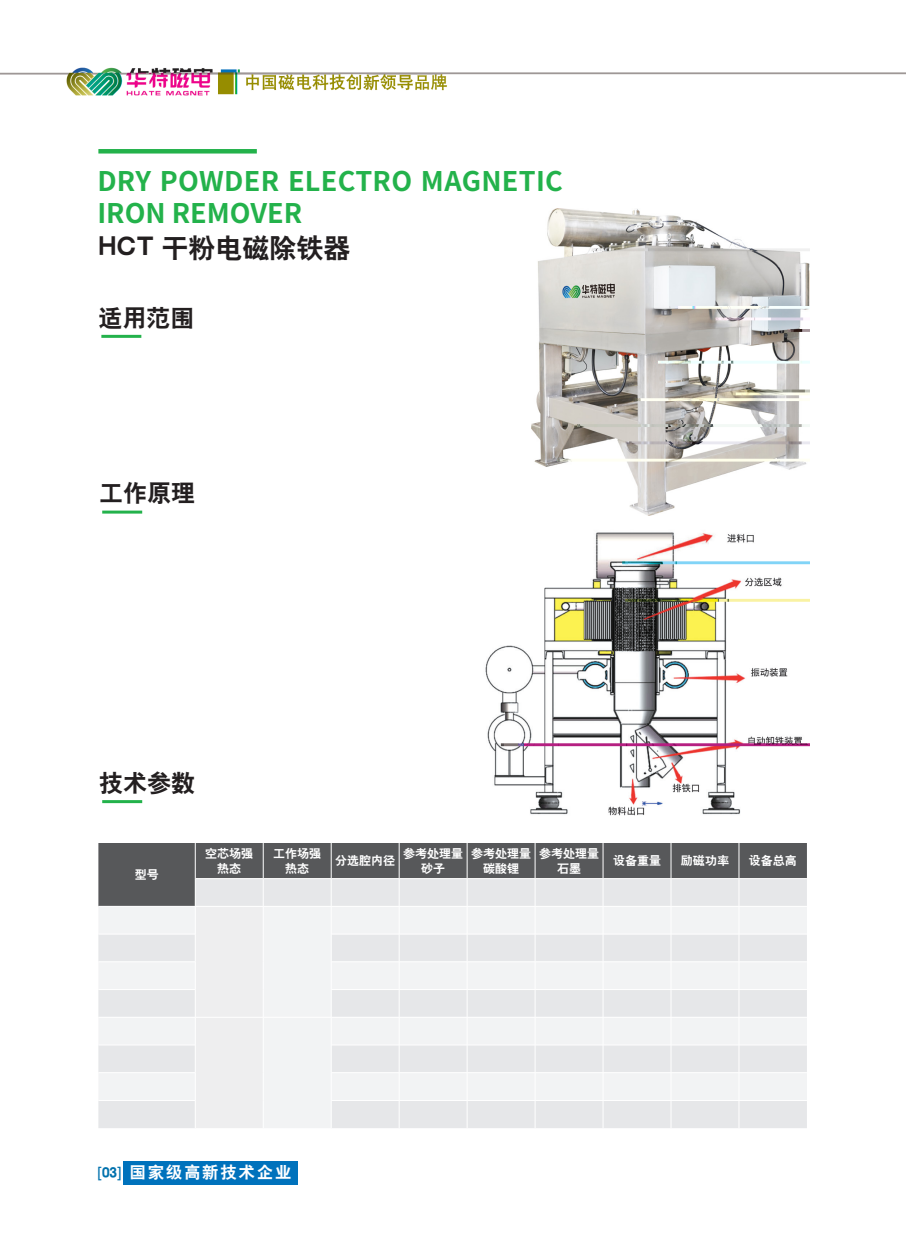
<style>
.page{position:relative;width:906px;height:1238px;background:#fff}
.page>*{position:absolute;margin:0;border:0;box-sizing:border-box;transform-origin:0 0}
.t1{font:700 27px/32.4px "Source Han Sans CN";letter-spacing:.01em;color:#23b24b}
.t2{font:27px "H Yb 2 gj";color:#231f20}
.t3{font:24px "H Yb 2 gj";color:#231f20}
.t4{font:16.5px "H Yb 2 gj";letter-spacing:.1em;color:#fff}
.t5{font:15px "H Yb 2 gj";color:#0071ad}
.t6{font:12px/14.4px "H Yb 2 gj";color:#fff;text-align:center}
</style>
<div class="page">
<img style="left:0;top:67px;width:906px;height:1118px">
<div style="left:123px;top:1161px;width:175px;height:23px;background:#0072bc"></div>
<hr style="left:98px;top:149px;width:159px;height:4px;background:#23b24b">
<hr style="left:101px;top:335px;width:40px;height:3px;background:#23b24b">
<hr style="left:102px;top:510px;width:40px;height:3px;background:#23b24b">
<hr style="left:102px;top:800px;width:40px;height:3px;background:#23b24b">
<svg style="left:98px;top:843px;width:709px;height:285px"></svg>
<hr style="left:195px;top:878px;width:68px;height:1px;background:#fff">
<hr style="left:263px;top:878px;width:68px;height:1px;background:#fff">
<hr style="left:331px;top:878px;width:68px;height:1px;background:#fff">
<hr style="left:399px;top:878px;width:68px;height:1px;background:#fff">
<hr style="left:467px;top:878px;width:68px;height:1px;background:#fff">
<hr style="left:535px;top:878px;width:68px;height:1px;background:#fff">
<hr style="left:603px;top:878px;width:68px;height:1px;background:#fff">
<hr style="left:671px;top:878px;width:68px;height:1px;background:#fff">
<hr style="left:739px;top:878px;width:68px;height:1px;background:#fff">
<hr style="left:98px;top:906px;width:97px;height:1px;background:#fff">
<hr style="left:195px;top:906px;width:68px;height:1px;background:#fff">
<hr style="left:263px;top:906px;width:68px;height:1px;background:#fff">
<hr style="left:331px;top:906px;width:68px;height:1px;background:#fff">
<hr style="left:399px;top:906px;width:68px;height:1px;background:#fff">
<hr style="left:467px;top:906px;width:68px;height:1px;background:#fff">
<hr style="left:535px;top:906px;width:68px;height:1px;background:#fff">
<hr style="left:603px;top:906px;width:68px;height:1px;background:#fff">
<hr style="left:671px;top:906px;width:68px;height:1px;background:#fff">
<hr style="left:739px;top:906px;width:68px;height:1px;background:#fff">
<hr style="left:98px;top:933px;width:97px;height:1px;background:#fff">
<hr style="left:331px;top:933px;width:68px;height:1px;background:#fff">
<hr style="left:399px;top:933px;width:68px;height:1px;background:#fff">
<hr style="left:467px;top:933px;width:68px;height:1px;background:#fff">
<hr style="left:535px;top:933px;width:68px;height:1px;background:#fff">
<hr style="left:603px;top:933px;width:68px;height:1px;background:#fff">
<hr style="left:671px;top:933px;width:68px;height:1px;background:#fff">
<hr style="left:739px;top:933px;width:68px;height:1px;background:#fff">
<hr style="left:98px;top:961px;width:97px;height:1px;background:#fff">
<hr style="left:331px;top:961px;width:68px;height:1px;background:#fff">
<hr style="left:399px;top:961px;width:68px;height:1px;background:#fff">
<hr style="left:467px;top:961px;width:68px;height:1px;background:#fff">
<hr style="left:535px;top:961px;width:68px;height:1px;background:#fff">
<hr style="left:603px;top:961px;width:68px;height:1px;background:#fff">
<hr style="left:671px;top:961px;width:68px;height:1px;background:#fff">
<hr style="left:739px;top:961px;width:68px;height:1px;background:#fff">
<hr style="left:98px;top:989px;width:97px;height:1px;background:#fff">
<hr style="left:331px;top:989px;width:68px;height:1px;background:#fff">
<hr style="left:399px;top:989px;width:68px;height:1px;background:#fff">
<hr style="left:467px;top:989px;width:68px;height:1px;background:#fff">
<hr style="left:535px;top:989px;width:68px;height:1px;background:#fff">
<hr style="left:603px;top:989px;width:68px;height:1px;background:#fff">
<hr style="left:671px;top:989px;width:68px;height:1px;background:#fff">
<hr style="left:739px;top:989px;width:68px;height:1px;background:#fff">
<hr style="left:98px;top:1016px;width:97px;height:1px;background:#fff">
<hr style="left:195px;top:1016px;width:68px;height:1px;background:#fff">
<hr style="left:263px;top:1016px;width:68px;height:1px;background:#fff">
<hr style="left:331px;top:1016px;width:68px;height:1px;background:#fff">
<hr style="left:399px;top:1016px;width:68px;height:1px;background:#fff">
<hr style="left:467px;top:1016px;width:68px;height:1px;background:#fff">
<hr style="left:535px;top:1016px;width:68px;height:1px;background:#fff">
<hr style="left:603px;top:1016px;width:68px;height:1px;background:#fff">
<hr style="left:671px;top:1016px;width:68px;height:1px;background:#fff">
<hr style="left:739px;top:1016px;width:68px;height:1px;background:#fff">
<hr style="left:98px;top:1044px;width:97px;height:1px;background:#fff">
<hr style="left:331px;top:1044px;width:68px;height:1px;background:#fff">
<hr style="left:399px;top:1044px;width:68px;height:1px;background:#fff">
<hr style="left:467px;top:1044px;width:68px;height:1px;background:#fff">
<hr style="left:535px;top:1044px;width:68px;height:1px;background:#fff">
<hr style="left:603px;top:1044px;width:68px;height:1px;background:#fff">
<hr style="left:671px;top:1044px;width:68px;height:1px;background:#fff">
<hr style="left:739px;top:1044px;width:68px;height:1px;background:#fff">
<hr style="left:98px;top:1072px;width:97px;height:1px;background:#fff">
<hr style="left:331px;top:1072px;width:68px;height:1px;background:#fff">
<hr style="left:399px;top:1072px;width:68px;height:1px;background:#fff">
<hr style="left:467px;top:1072px;width:68px;height:1px;background:#fff">
<hr style="left:535px;top:1072px;width:68px;height:1px;background:#fff">
<hr style="left:603px;top:1072px;width:68px;height:1px;background:#fff">
<hr style="left:671px;top:1072px;width:68px;height:1px;background:#fff">
<hr style="left:739px;top:1072px;width:68px;height:1px;background:#fff">
<hr style="left:98px;top:1100px;width:97px;height:1px;background:#fff">
<hr style="left:331px;top:1100px;width:68px;height:1px;background:#fff">
<hr style="left:399px;top:1100px;width:68px;height:1px;background:#fff">
<hr style="left:467px;top:1100px;width:68px;height:1px;background:#fff">
<hr style="left:535px;top:1100px;width:68px;height:1px;background:#fff">
<hr style="left:603px;top:1100px;width:68px;height:1px;background:#fff">
<hr style="left:671px;top:1100px;width:68px;height:1px;background:#fff">
<hr style="left:739px;top:1100px;width:68px;height:1px;background:#fff">
<img style="left:473px;top:518px;width:336px;height:303px">
<img style="left:531px;top:208px;width:278px;height:307px">
<p class="t1" style="left:97px;top:165px;width:467px">DRY POWDER ELECTRO MAGNETIC<br>IRON REMOVER</p>
<p class="t2" style="left:98px;top:234px;width:254px">HCT 干粉电磁除铁器</p>
<p class="t3" style="left:98px;top:305px;width:97px">适用范围</p>
<p class="t3" style="left:99px;top:481px;width:97px">工作原理</p>
<p class="t3" style="left:99px;top:770px;width:97px">技术参数</p>
<p class="t6" style="left:135px;top:867px;width:25px">型号</p>
<p class="t6" style="left:205px;top:846px;width:49px">空芯场强</p>
<p class="t6" style="left:217px;top:860px;width:25px">热态</p>
<p class="t6" style="left:273px;top:846px;width:49px">工作场强</p>
<p class="t6" style="left:285px;top:860px;width:25px">热态</p>
<p class="t6" style="left:335px;top:853px;width:61px">分选腔内径</p>
<p class="t6" style="left:403px;top:846px;width:61px">参考处理量砂子</p>
<p class="t6" style="left:471px;top:846px;width:61px">参考处理量碳酸锂</p>
<p class="t6" style="left:539px;top:846px;width:61px">参考处理量石墨</p>
<p class="t6" style="left:613px;top:853px;width:49px">设备重量</p>
<p class="t6" style="left:681px;top:853px;width:49px">励磁功率</p>
<p class="t6" style="left:749px;top:853px;width:50px">设备总高</p>
<p class="t5" style="left:98px;top:1165px;width:25px">[03]</p>
<p class="t4" style="left:129px;top:1164px;width:163px">国家级高新技术企业</p>
</div>
